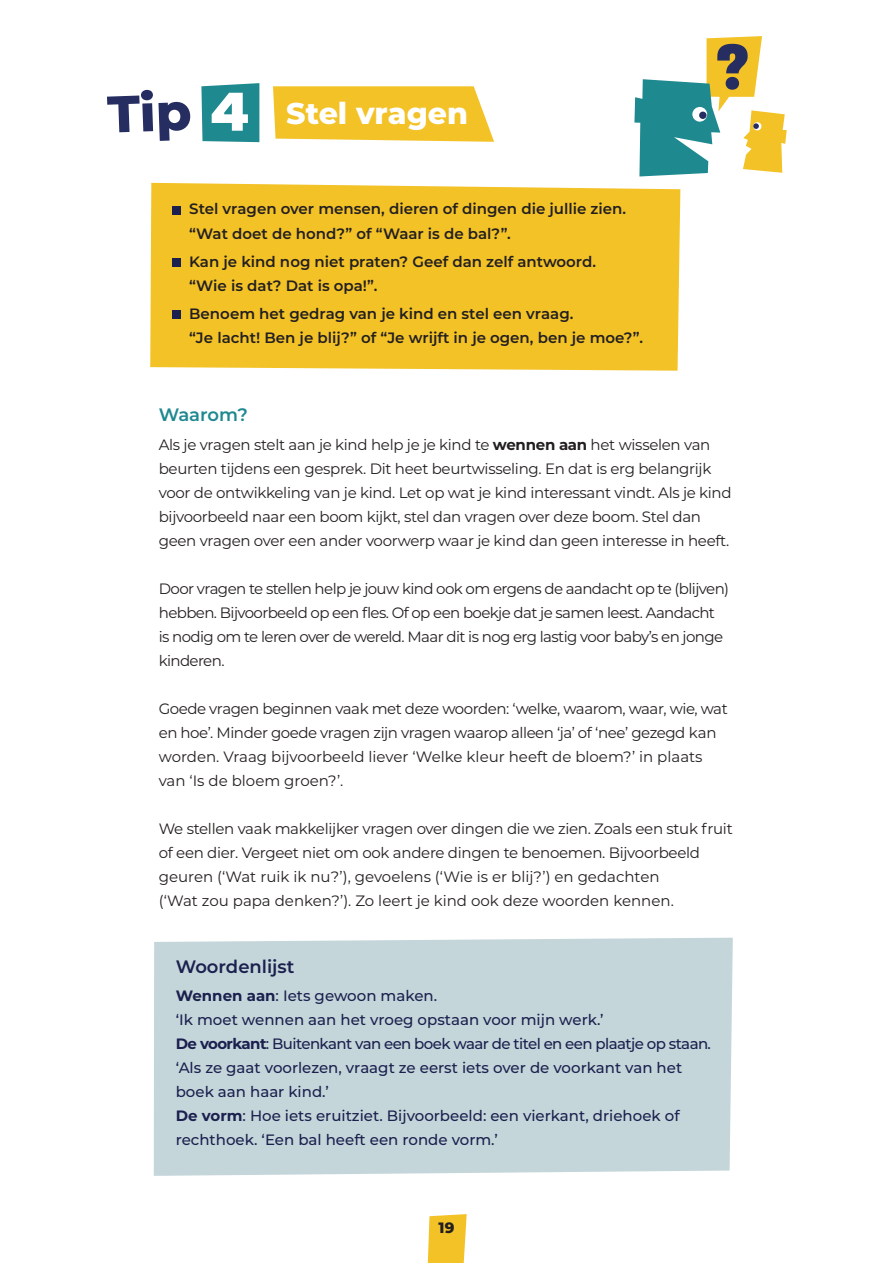
<style>
.page{position:relative;width:893px;height:1263px;background:#fff}
.page>*{position:absolute;margin:0;border:0;box-sizing:border-box;transform-origin:0 0}
.t1{font:900 56.7px "Loos Normal";color:#fff}
.t2{font:800 30px "Montserrat";color:#fff}
.Tussenkop{font:600 18px "Montserrat";color:#1b204e}
.Tussenkop-2{font:600 18px "Montserrat";color:#1f8990}
.Body{font:15px/24px "Montserrat";letter-spacing:-.02em;color:#231f20}
.Kadertekst{font:500 15px/24px "Montserrat";color:#1b204e}
.Body-2{font:600 15px/24px "Montserrat";color:#231f20}
.Body-3{font:15px/24px "Montserrat";letter-spacing:-.04em;color:#231f20}
.Kadertekst-2{font:500 15px "Montserrat";letter-spacing:-.04em;color:#1b204e}
.t3{font:800 15px "Montserrat";color:#231f20}
.s1{font-weight:700}
</style>
<div class="page">
<div style="left:154px;top:938px;width:579px;height:238px;background:#c4d6da"></div>
<svg style="left:273px;top:86px;width:221px;height:56px;background:#f4c73a"></svg>
<svg style="left:201px;top:83px;width:58px;height:59px;background:#2a8f95"></svg>
<svg style="left:634px;top:36px;width:153px;height:140px"></svg>
<div style="left:150px;top:183px;width:530px;height:188px;background:#f3c227"></div>
<div style="left:172px;top:206px;width:9px;height:8px;background:#1b204e"></div>
<div style="left:172px;top:258px;width:9px;height:9px;background:#1b204e"></div>
<div style="left:172px;top:310px;width:9px;height:9px;background:#1b204e"></div>
<svg style="left:428px;top:1214px;width:39px;height:49px;background:#f4c739"></svg>
<p class="t1" style="left:210px;top:70px;width:41px">4</p>
<p class="t2" style="left:286px;top:91px;width:183px">Stel vragen</p>
<p class="Body-2" style="left:189px;top:196px;width:438px">Stel vragen over mensen, dieren of dingen die jullie zien. “Wat doet de hond?” of “Waar is de bal?”.</p>
<p class="Body-2" style="left:189px;top:249px;width:408px">Kan je kind nog niet praten? Geef dan zelf antwoord. “Wie is dat? Dat is opa!”.</p>
<p class="Body-2" style="left:189px;top:301px;width:455px">Benoem het gedrag van je kind en stel een vraag.<br>“Je lacht! Ben je blij?” of “Je wrijft in je ogen, ben je moe?”.</p>
<p class="Tussenkop-2" style="left:159px;top:402px;width:91px">Waarom?</p>
<p class="Body" style="left:159px;top:432px;width:574px">Als je vragen stelt aan je kind help je je kind te <span class="s1">wennen aan</span> het wisselen van beurten tijdens een gesprek. Dit heet beurtwisseling. En dat is erg belangrijk voor de ontwikkeling van je kind. Let op wat je kind interessant vindt. Als je kind bijvoorbeeld naar een boom kijkt, stel dan vragen over deze boom. Stel dan geen vragen over een ander voorwerp waar je kind dan geen interesse in heeft.</p>
<p class="Body-3" style="left:159px;top:576px;width:572px">Door vragen te stellen help je jouw kind ook om ergens de aandacht op te (blijven) hebben. Bijvoorbeeld op een fles. Of op een boekje dat je samen leest. Aandacht is nodig om te leren over de wereld. Maar dit is nog erg lastig voor baby’s en jonge kinderen.</p>
<p class="Body" style="left:159px;top:696px;width:571px">Goede vragen beginnen vaak met deze woorden: ‘welke, waarom, waar, wie, wat en hoe’. Minder goede vragen zijn vragen waarop alleen ‘ja’ of ‘nee’ gezegd kan worden. Vraag bijvoorbeeld liever ‘Welke kleur heeft de bloem?’ in plaats van ‘Is de bloem groen?’.</p>
<p class="Body" style="left:159px;top:816px;width:575px">We stellen vaak makkelijker vragen over dingen die we zien. Zoals een stuk fruit of een dier. Vergeet niet om ook andere dingen te benoemen. Bijvoorbeeld geuren (‘Wat ruik ik nu?’), gevoelens (‘Wie is er blij?’) en gedachten<br>(‘Wat zou papa denken?’). Zo leert je kind ook deze woorden kennen.</p>
<p class="Tussenkop" style="left:176px;top:953px;width:120px">Woordenlijst</p>
<p class="Kadertekst" style="left:176px;top:983px;width:263px"><span class="s1">Wennen aan</span>: Iets gewoon maken.</p>
<p class="Kadertekst" style="left:176px;top:1007px;width:429px">‘Ik moet wennen aan het vroeg opstaan voor mijn werk.’</p>
<p class="Kadertekst-2" style="left:176px;top:1033px;width:537px"><span class="s1">De voorkant</span>: Buitenkant van een boek waar de titel en een plaatje op staan.</p>
<p class="Kadertekst" style="left:176px;top:1055px;width:508px">‘Als ze gaat voorlezen, vraagt ze eerst iets over de voorkant van het boek aan haar kind.’</p>
<p class="Kadertekst" style="left:176px;top:1103px;width:505px"><span class="s1">De vorm</span>: Hoe iets eruitziet. Bijvoorbeeld: een vierkant, driehoek of rechthoek. ‘Een bal heeft een ronde vorm.’</p>
<p class="t3" style="left:439px;top:1217px;width:17px">19</p>
</div>
